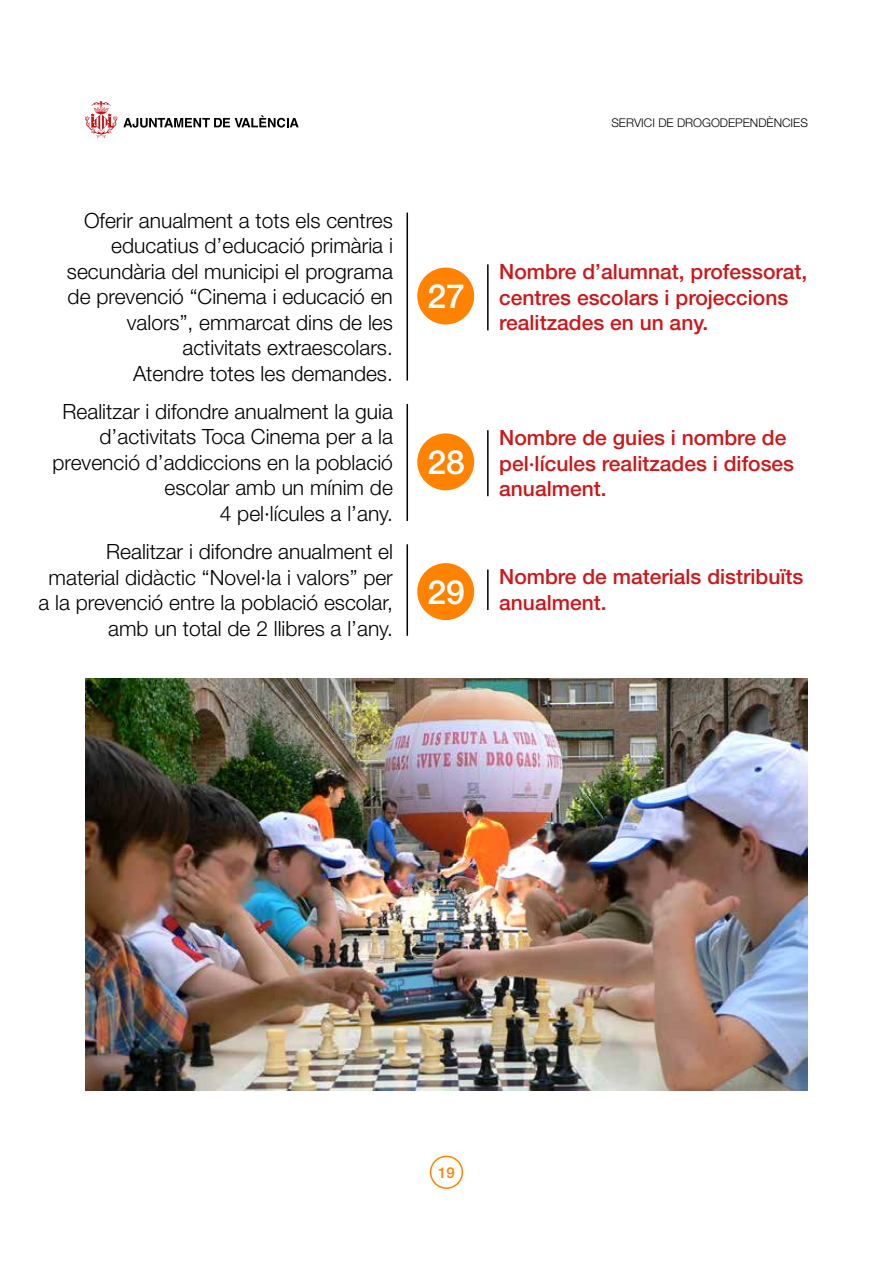
<style>
.page{position:relative;width:893px;height:1263px;background:#fff}
.page>*{position:absolute;margin:0;border:0;box-sizing:border-box;transform-origin:0 0}
.t1{font:500 33.3px "Helvetica Neue LT Pro";color:#fff}
.t2{font:300 21px/25.5px "Helvetica Neue LT Pro";color:#000;text-align:right}
.t3{font:500 21px/25.5px "Helvetica Neue LT Pro";color:#cd171a}
.t4{font:500 15px "Helvetica Neue LT Pro";color:#ff8300}
.t5{font:300 12px "Helvetica Neue LT Pro";color:#000}
</style>
<div class="page">
<svg style="left:85px;top:101px;width:32px;height:37px"></svg>
<svg style="left:123px;top:115px;width:176px;height:13px"></svg>
<div style="left:430px;top:1155px;width:33px;height:34px;border:2px solid #ff8300;border-radius:50%"></div>
<img style="left:85px;top:678px;width:723px;height:413px">
<div style="left:417px;top:268px;width:57px;height:56px;background:#ff8300;border-radius:50%"></div>
<div style="left:417px;top:433px;width:57px;height:57px;background:#ff8300;border-radius:50%"></div>
<div style="left:417px;top:563px;width:57px;height:57px;background:#ff8300;border-radius:50%"></div>
<hr style="left:406px;top:213px;width:2px;height:168px;background:#000">
<hr style="left:406px;top:404px;width:2px;height:117px;background:#000">
<hr style="left:406px;top:544px;width:2px;height:92px;background:#000">
<hr style="left:487px;top:264px;width:2px;height:66px;background:#000">
<hr style="left:487px;top:430px;width:2px;height:66px;background:#000">
<hr style="left:487px;top:569px;width:2px;height:41px;background:#000">
<p class="t2" style="left:67px;top:207px;width:327px">Oferir anualment a tots els centres educatius d’educació primària i secundària del municipi el programa de prevenció “Cinema i educació en valors”, emmarcat dins de les activitats extraescolars.<br>Atendre totes les demandes.</p>
<p class="t2" style="left:52px;top:398px;width:342px">Realitzar i difondre anualment la guia d’activitats Toca Cinema per a la prevenció d’addiccions en la població escolar amb un mínim de<br>4 pel·lícules a l’any.</p>
<p class="t2" style="left:38px;top:538px;width:356px">Realitzar i difondre anualment el material didàctic “Novel·la i valors” per a la prevenció entre la població escolar, amb un total de 2 llibres a l’any.</p>
<h1 class="t1" style="left:427px;top:276px;width:39px">27</h1>
<h1 class="t1" style="left:427px;top:442px;width:39px">28</h1>
<h1 class="t1" style="left:427px;top:572px;width:39px">29</h1>
<p class="t5" style="left:611px;top:116px;width:198px">SERVICI DE DROGODEPENDÈNCIES</p>
<p class="t3" style="left:499px;top:259px;width:310px">Nombre d’alumnat, professorat, centres escolars i projeccions realitzades en un any.</p>
<p class="t3" style="left:499px;top:425px;width:296px">Nombre de guies i nombre de pel·lícules realitzades i difoses anualment.</p>
<p class="t3" style="left:499px;top:564px;width:306px">Nombre de materials distribuïts anualment.</p>
<p class="t4" style="left:438px;top:1163px;width:18px">19</p>
</div>
